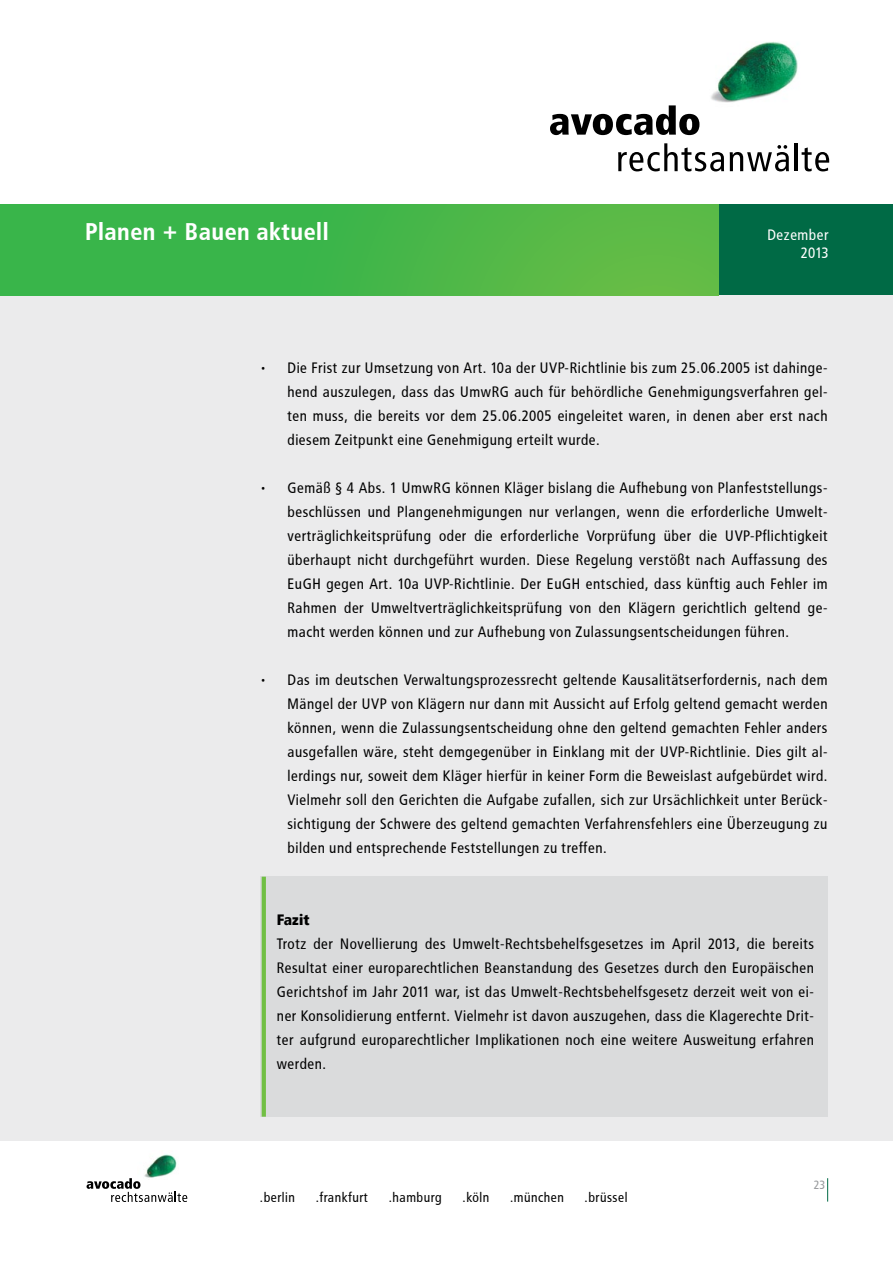
<style>
.page{position:relative;width:893px;height:1263px;background:#fff}
.page>*{position:absolute;margin:0;border:0;box-sizing:border-box;transform-origin:0 0}
.t1{font:700 24px "Avocado";color:#fff}
.t2{font:15px/24px "Avocado";color:#000;text-align:justify}
.t3{font:15px/18px "Avocado";color:#fff;text-align:right}
.t4{font:900 15px "Avocado";color:#000}
.t5{font:13.5px "Avocado";color:#000}
.t6{font:12px "Avocado";color:#97999c}
</style>
<div class="page">
<img style="left:711px;top:42px;width:87px;height:61px">
<svg style="left:550px;top:105px;width:149px;height:30px"></svg>
<svg style="left:618px;top:143px;width:106px;height:28px"></svg>
<svg style="left:730px;top:145px;width:59px;height:26px"></svg>
<hr style="left:795px;top:143px;width:3px;height:28px;background:#000">
<svg style="left:802px;top:147px;width:27px;height:24px"></svg>
<div style="left:719px;top:204px;width:174px;height:92px;background:#006a45"></div>
<svg style="left:827px;top:1178px;width:1px;height:23px"></svg>
<div style="left:0;top:296px;width:893px;height:845px;background:#ebebec"></div>
<img style="left:144px;top:1154px;width:33px;height:24px">
<svg style="left:87px;top:1178px;width:100px;height:24px"></svg>
<div style="left:0;top:204px;width:719px;height:92px;background:linear-gradient(to right,#2eb34b,#61bb46)"></div>
<div style="left:260px;top:877px;width:567px;height:240px;background:#dadbdc"></div>
<hr style="left:262px;top:877px;width:4px;height:240px;background:#71bf44">
<h1 class="t1" style="left:85px;top:218px;width:245px">Planen + Bauen aktuell</h1>
<p class="t3" style="left:767px;top:226px;width:63px">Dezember<br>2013</p>
<p class="t2" style="left:287px;top:355px;width:542px;text-indent:-27px">• Die Frist zur Umsetzung von Art. 10a der UVP-Richtlinie bis zum 25.06.2005 ist dahinge&shy;hend auszulegen, dass das UmwRG auch für behördliche Genehmigungsverfahren gel&shy;ten muss, die bereits vor dem 25.06.2005 eingeleitet waren, in denen aber erst nach diesem Zeitpunkt eine Genehmigung erteilt wurde.</p>
<p class="t2" style="left:287px;top:475px;width:542px;text-indent:-27px">• Gemäß § 4 Abs. 1 UmwRG können Kläger bislang die Aufhebung von Planfeststellungs&shy;beschlüssen und Plangenehmigungen nur verlangen, wenn die erforderliche Umwelt&shy;verträglichkeitsprüfung oder die erforderliche Vorprüfung über die UVP-Pflichtigkeit überhaupt nicht durchgeführt wurden. Diese Regelung verstößt nach Auffassung des EuGH gegen Art. 10a UVP-Richtlinie. Der EuGH entschied, dass künftig auch Fehler im Rahmen der Umweltverträglichkeitsprüfung von den Klägern gerichtlich geltend ge&shy;macht werden können und zur Aufhebung von Zulassungsentscheidungen führen.</p>
<p class="t2" style="left:287px;top:667px;width:542px;text-indent:-27px">• Das im deutschen Verwaltungsprozessrecht geltende Kausalitätserfordernis, nach dem Mängel der UVP von Klägern nur dann mit Aussicht auf Erfolg geltend gemacht werden können, wenn die Zulassungsentscheidung ohne den geltend gemachten Fehler anders ausgefallen wäre, steht demgegenüber in Einklang mit der UVP-Richtlinie. Dies gilt al&shy;lerdings nur, soweit dem Kläger hierfür in keiner Form die Beweislast aufgebürdet wird.<br>Vielmehr soll den Gerichten die Aufgabe zufallen, sich zur Ursächlichkeit unter Berück&shy;sichtigung der Schwere des geltend gemachten Verfahrensfehlers eine Überzeugung zu bilden und entsprechende Feststellungen zu treffen.</p>
<p class="t4" style="left:277px;top:910px;width:34px">Fazit</p>
<p class="t2" style="left:277px;top:931px;width:539px">Trotz der Novellierung des Umwelt-Rechtsbehelfsgesetzes im April 2013, die bereits Resultat einer europarechtlichen Beanstandung des Gesetzes durch den Europäischen Gerichtshof im Jahr 2011 war, ist das Umwelt-Rechtsbehelfsgesetz derzeit weit von ei&shy;ner Konsolidierung entfernt. Vielmehr ist davon auszugehen, dass die Klagerechte Drit&shy;ter aufgrund europarechtlicher Implikationen noch eine weitere Ausweitung erfahren werden.</p>
<p class="t5" style="left:260px;top:1189px;width:37px">.berlin</p>
<p class="t5" style="left:316px;top:1189px;width:54px">.frankfurt</p>
<p class="t5" style="left:389px;top:1189px;width:55px">.hamburg</p>
<p class="t5" style="left:463px;top:1189px;width:29px">.köln</p>
<p class="t5" style="left:510px;top:1189px;width:56px">.münchen</p>
<p class="t5" style="left:585px;top:1189px;width:45px">.brüssel</p>
<p class="t6" style="left:814px;top:1178px;width:13px">23</p>
</div>
